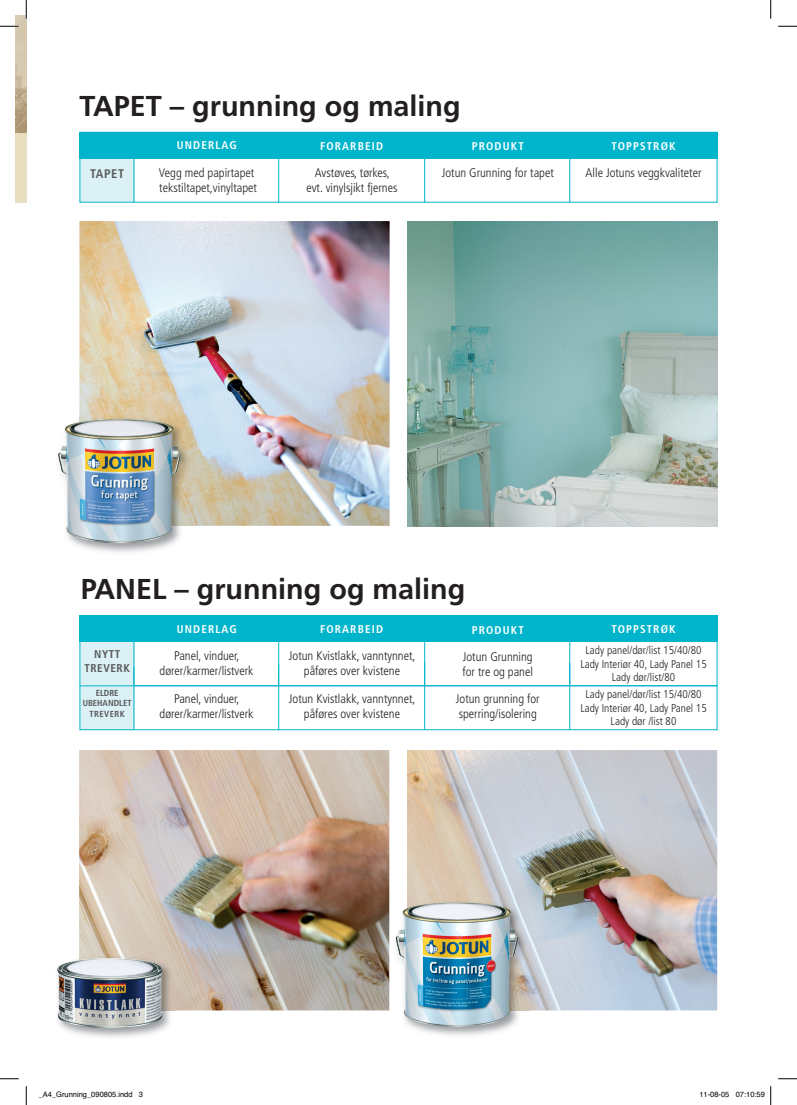
<style>
.page{position:relative;width:797px;height:1105px;background:#fff}
.page>*{position:absolute;margin:0;border:0;box-sizing:border-box;transform-origin:0 0}
.t1{font:700 28.75px "Frutiger LT";color:#231f20}
.t2{font:300 condensed 12.5px/15px "Frutiger LT";color:#231f20;text-align:center}
.t3{font:700 condensed 12.5px "Frutiger LT";letter-spacing:.05em;color:#57585a}
.t4{font:300 condensed 11.25px/13.5px "Frutiger LT";color:#231f20;text-align:center}
.t5{font:700 condensed 11.25px "Frutiger LT";letter-spacing:.1em;color:#fff}
.t6{font:700 condensed 11.25px/13.5px "Frutiger LT";letter-spacing:.05em;color:#57585a;text-align:center}
.t7{font:700 condensed 8.75px/10.5px "Frutiger LT";color:#57585a;text-align:center}
.t8{font:7.5px "Helvetica";color:#000}
</style>
<div class="page">
<div style="left:80px;top:158px;width:54px;height:44px;background:#dbf1f5"></div>
<div style="left:16px;top:16px;width:10px;height:187px;background:#e7ddbf"></div>
<img style="left:16px;top:16px;width:10px;height:117px">
<div style="left:79px;top:132px;width:638px;height:27px;background:#00b5cb"></div>
<hr style="left:278px;top:138px;width:1px;height:65px;background:#00b5cb">
<hr style="left:424px;top:136px;width:1px;height:66px;background:#00b5cb">
<hr style="left:569px;top:137px;width:1px;height:65px;background:#00b5cb">
<hr style="left:133px;top:141px;width:1px;height:62px;background:#00b5cb">
<div style="left:80px;top:642px;width:54px;height:44px;background:#dbf1f5"></div>
<div style="left:79px;top:615px;width:638px;height:27px;background:#00b5cb"></div>
<hr style="left:278px;top:622px;width:1px;height:63px;background:#00b5cb">
<hr style="left:424px;top:620px;width:1px;height:66px;background:#00b5cb">
<hr style="left:569px;top:620px;width:1px;height:66px;background:#00b5cb">
<hr style="left:133px;top:624px;width:1px;height:62px;background:#00b5cb">
<img style="left:79px;top:221px;width:310px;height:305px">
<img style="left:407px;top:222px;width:310px;height:305px">
<img style="left:79px;top:415px;width:113px;height:111px">
<img style="left:58px;top:419px;width:123px;height:124px">
<img style="left:79px;top:750px;width:310px;height:260px">
<img style="left:407px;top:750px;width:310px;height:260px">
<img style="left:412px;top:1010px;width:118px;height:26px">
<img style="left:407px;top:898px;width:123px;height:112px">
<img style="left:395px;top:902px;width:123px;height:125px">
<img style="left:63px;top:1010px;width:112px;height:27px">
<img style="left:79px;top:954px;width:96px;height:56px">
<img style="left:57px;top:958px;width:106px;height:70px">
<div style="left:80px;top:686px;width:54px;height:44px;background:#dbf1f5"></div>
<div style="left:79px;top:685px;width:638px;height:45px;border:1px solid #00b5cb"></div>
<hr style="left:278px;top:664px;width:1px;height:66px;background:#00b5cb">
<hr style="left:424px;top:662px;width:1px;height:68px;background:#00b5cb">
<hr style="left:569px;top:663px;width:1px;height:67px;background:#00b5cb">
<hr style="left:133px;top:667px;width:1px;height:63px;background:#00b5cb">
<svg style="left:0;top:25px;width:19px;height:2px"></svg>
<svg style="left:778px;top:25px;width:19px;height:2px"></svg>
<svg style="left:0;top:1078px;width:19px;height:1px"></svg>
<svg style="left:778px;top:1078px;width:19px;height:1px"></svg>
<svg style="left:25px;top:0;width:2px;height:19px"></svg>
<svg style="left:25px;top:1086px;width:2px;height:19px"></svg>
<svg style="left:770px;top:0;width:1px;height:19px"></svg>
<svg style="left:770px;top:1086px;width:1px;height:19px"></svg>
<h1 class="t1" style="left:79px;top:89px;width:383px">TAPET – grunning og maling</h1>
<p class="t3" style="left:90px;top:166px;width:35px">TAPET</p>
<p class="t5" style="left:177px;top:139px;width:61px">UNDERLAG</p>
<p class="t5" style="left:320px;top:139px;width:64px">FORARBEID</p>
<p class="t5" style="left:472px;top:140px;width:53px">PRODUKT</p>
<p class="t5" style="left:611px;top:139px;width:65px">TOPPSTRØK</p>
<p class="t2" style="left:159px;top:165px;width:100px;text-align:left">Vegg med papirtapet tekstiltapet,vinyltapet</p>
<p class="t2" style="left:306px;top:165px;width:92px">Avstøves, tørkes, evt. vinylsjikt fjernes</p>
<p class="t2" style="left:441px;top:166px;width:114px">Jotun Grunning for tapet</p>
<p class="t2" style="left:585px;top:166px;width:117px">Alle Jotuns veggkvaliteter</p>
<h1 class="t1" style="left:81px;top:572px;width:386px">PANEL – grunning og maling</h1>
<p class="t6" style="left:84px;top:647px;width:47px">NYTT<br>TREVERK</p>
<p class="t5" style="left:177px;top:622px;width:61px">UNDERLAG</p>
<p class="t5" style="left:320px;top:623px;width:64px">FORARBEID</p>
<p class="t5" style="left:472px;top:623px;width:53px">PRODUKT</p>
<p class="t5" style="left:611px;top:623px;width:65px">TOPPSTRØK</p>
<p class="t2" style="left:160px;top:648px;width:96px">Panel, vinduer, dører/karmer/listverk</p>
<p class="t2" style="left:289px;top:648px;width:128px">Jotun Kvistlakk, vanntynnet, påføres over kvistene</p>
<p class="t2" style="left:462px;top:649px;width:72px;text-align:left">Jotun Grunning for tre og panel</p>
<p class="t4" style="left:580px;top:644px;width:128px">Lady panel/dør/list 15/40/80<br>Lady Interiør 40, Lady Panel 15<br>Lady dør/list/80</p>
<p class="t7" style="left:83px;top:688px;width:50px">ELDRE<br>UBEHANDLET<br>TREVERK</p>
<p class="t2" style="left:160px;top:691px;width:96px">Panel, vinduer, dører/karmer/listverk</p>
<p class="t2" style="left:289px;top:691px;width:128px">Jotun Kvistlakk, vanntynnet, påføres over kvistene</p>
<p class="t2" style="left:456px;top:692px;width:85px;text-align:left">Jotun grunning for sperring/isolering</p>
<p class="t4" style="left:580px;top:688px;width:128px">Lady panel/dør/list 15/40/80<br>Lady Interiør 40, Lady Panel 15<br>Lady dør /list 80</p>
<p class="t8" style="left:39px;top:1088px;width:106px">_A4_Grunning_090805.indd 3</p>
<p class="t8" style="left:699px;top:1088px;width:67px">11-08-05 07:10:59</p>
</div>
